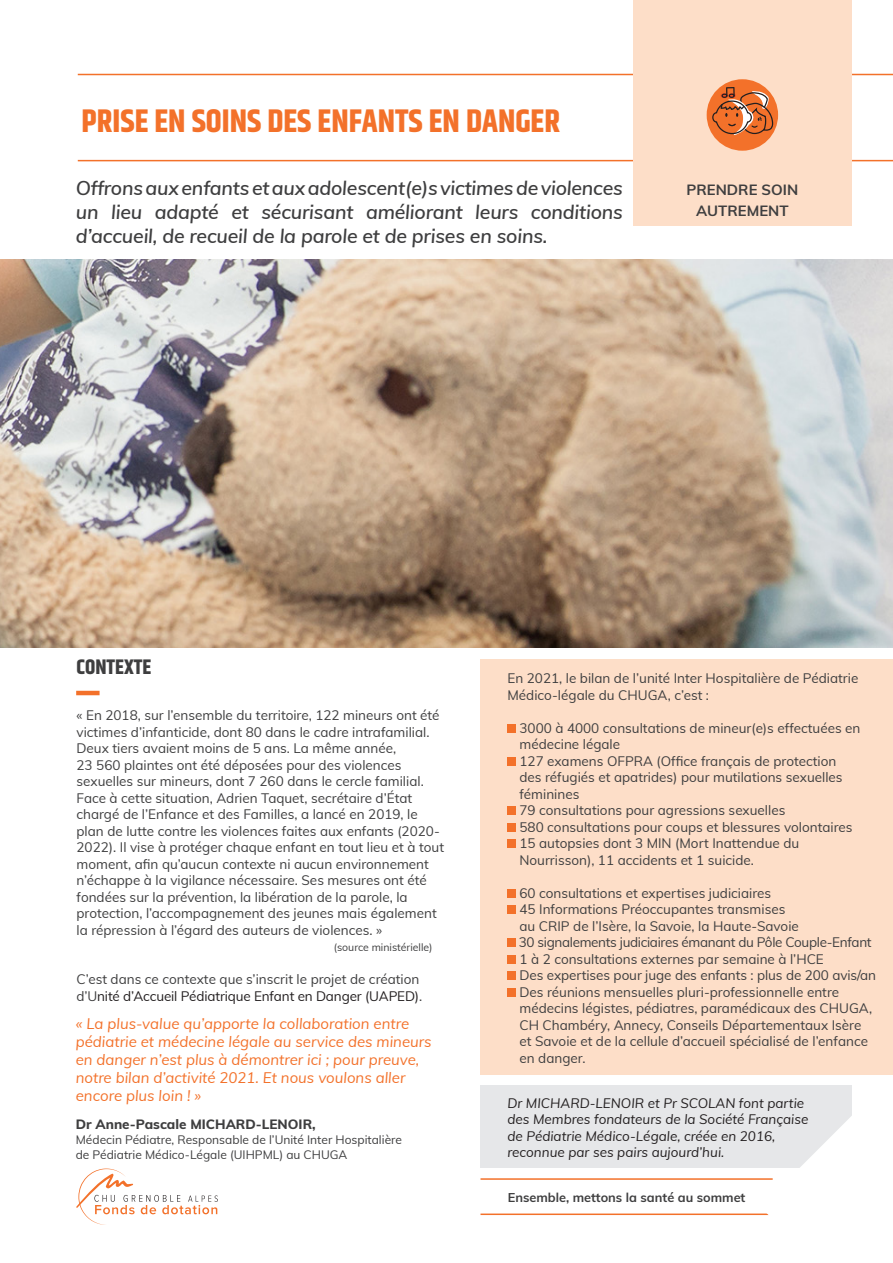
<style>
.page{position:relative;width:893px;height:1263px;background:#fff}
.page>*{position:absolute;margin:0;border:0;box-sizing:border-box;transform-origin:0 0}
.t1{font:700 32.55px "Khand";color:#f3712a}
.Gros_titre{font:700 21px "Khand";color:#3e3e3f}
.t2{font:italic 600 19.5px/24px "Muli";letter-spacing:-.01em;color:#3e3e3f;text-align:justify}
.Verbatine_grises{font:italic 15px/18px "Muli";color:#f3712a}
.t3{font:700 14.85px/20.2px "Muli";color:#3e3e3f;text-align:center}
.Txte_courant_non_jus{font:13.5px/16.5px "Muli";color:#3e3e3f}
.Verbatine_grises-2{font:italic 13.5px/16.5px "Muli";color:#231f20}
.Txte_courant_non_jus-2{font:13.5px "Muli";letter-spacing:-.025em;color:#3e3e3f}
.Verbatine_grises-3{font:800 13.5px "Muli";color:#3e3e3f}
.Appel_aux_dons{font:700 12.75px "Muli";color:#3e3e3f}
.Verbatine_grises-4{font:12px/15px "Muli";color:#3e3e3f}
.Txte_courant_non_jus-3{font:10.5px "Muli";color:#3e3e3f}
.s1{color:#231f20}
</style>
<div class="page">
<hr style="left:78px;top:74px;width:815px;height:1px;background:#f3712a">
<hr style="left:78px;top:160px;width:815px;height:1px;background:#f3712a">
<div style="left:633px;top:0;width:218px;height:226px;background:#fddec8"></div>
<div style="left:707px;top:79px;width:71px;height:72px;background:#f3712a;border-radius:50%"></div>
<svg style="left:712px;top:87px;width:61px;height:50px"></svg>
<img style="left:0;top:259px;width:893px;height:388px">
<hr style="left:76px;top:691px;width:24px;height:4px;background:#f3712a">
<div style="left:480px;top:659px;width:413px;height:416px;background:#fddec8"></div>
<div style="left:507px;top:724px;width:9px;height:9px;background:#f3712a"></div>
<div style="left:507px;top:757px;width:9px;height:9px;background:#f3712a"></div>
<div style="left:507px;top:807px;width:9px;height:8px;background:#f3712a"></div>
<div style="left:507px;top:823px;width:9px;height:9px;background:#f3712a"></div>
<div style="left:507px;top:840px;width:9px;height:8px;background:#f3712a"></div>
<div style="left:507px;top:889px;width:9px;height:9px;background:#f3712a"></div>
<div style="left:507px;top:906px;width:9px;height:8px;background:#f3712a"></div>
<div style="left:507px;top:939px;width:9px;height:8px;background:#f3712a"></div>
<div style="left:507px;top:955px;width:9px;height:9px;background:#f3712a"></div>
<div style="left:507px;top:972px;width:9px;height:8px;background:#f3712a"></div>
<div style="left:507px;top:988px;width:9px;height:9px;background:#f3712a"></div>
<svg style="left:76px;top:1168px;width:142px;height:57px"></svg>
<hr style="left:480px;top:1213px;width:293px;height:2px;background:#f3712a">
<hr style="left:480px;top:1178px;width:293px;height:2px;background:#f3712a">
<div style="left:480px;top:1085px;width:371px;height:83px;background:#e6e7e9"></div>
<svg style="left:760px;top:1108px;width:92px;height:108px"></svg>
<h1 class="t1" style="left:82px;top:98px;width:480px">PRISE EN SOINS DES ENFANTS EN DANGER</h1>
<h3 class="t2" style="left:76px;top:175px;width:549px">Offrons aux enfants et aux adolescent(e)s victimes de violences un lieu adapté et sécurisant améliorant leurs conditions d’accueil, de recueil de la parole et de prises en soins.</h3>
<p class="t3" style="left:686px;top:179px;width:113px">PRENDRE SOIN<br>AUTREMENT</p>
<p class="Gros_titre" style="left:77px;top:652px;width:76px">CONTEXTE</p>
<p class="Txte_courant_non_jus" style="left:77px;top:706px;width:369px">« En 2018, sur l’ensemble du territoire, 122 mineurs ont été victimes d’infanticide, dont 80 dans le cadre intrafamilial.<br>Deux tiers avaient moins de 5 ans. La même année,<br>23 560 plaintes ont été déposées pour des violences sexuelles sur mineurs, dont 7 260 dans le cercle familial.<br>Face à cette situation, Adrien Taquet, secrétaire d’État chargé de l’Enfance et des Familles, a lancé en 2019, le plan de lutte contre les violences faites aux enfants (2020- 2022). Il vise à protéger chaque enfant en tout lieu et à tout moment, afin qu’aucun contexte ni aucun environnement n’échappe à la vigilance nécessaire. Ses mesures ont été fondées sur la prévention, la libération de la parole, la protection, l’accompagnement des jeunes mais également la répression à l’égard des auteurs de violences. »</p>
<p class="Txte_courant_non_jus-3" style="left:334px;top:940px;width:100px">(source ministérielle)</p>
<p class="Txte_courant_non_jus" style="left:77px;top:970px;width:347px">C’est dans ce contexte que s’inscrit le projet de création d’U<span class="s1">nité d’Accueil Pédiatrique Enfant en Danger (UAPED)</span>.</p>
<p class="Verbatine_grises" style="left:76px;top:1014px;width:357px">« La plus-value qu’apporte la collaboration entre pédiatrie et médecine légale au service des mineurs en danger n’est plus à démontrer ici ; pour preuve, notre bilan d’activité 2021. Et nous voulons aller encore plus loin ! »</p>
<p class="Verbatine_grises-3" style="left:76px;top:1114px;width:241px">Dr Anne-Pascale MICHARD-LENOIR,</p>
<p class="Verbatine_grises-4" style="left:76px;top:1131px;width:328px">Médecin Pédiatre, Responsable de l’Unité Inter Hospitalière de Pédiatrie Médico-Légale (UIHPML) au CHUGA</p>
<p class="Txte_courant_non_jus" style="left:507px;top:669px;width:352px">En 2021, le bilan de l’unité Inter Hospitalière de Pédiatrie<br>Médico-légale du CHUGA, c’est :</p>
<p class="Txte_courant_non_jus" style="left:519px;top:719px;width:343px">3000 à 4000 consultations de mineur(e)s effectuées en médecine légale</p>
<p class="Txte_courant_non_jus" style="left:519px;top:752px;width:325px">127 examens OFPRA (Office français de protection des réfugiés et apatrides) pour mutilations sexuelles féminines</p>
<p class="Txte_courant_non_jus" style="left:519px;top:801px;width:267px">79 consultations pour agressions sexuelles</p>
<p class="Txte_courant_non_jus" style="left:519px;top:818px;width:335px">580 consultations pour coups et blessures volontaires</p>
<p class="Txte_courant_non_jus" style="left:519px;top:834px;width:281px">15 autopsies dont 3 MIN (Mort Inattendue du<br>Nourrisson), 11 accidents et 1 suicide.</p>
<p class="Txte_courant_non_jus" style="left:519px;top:884px;width:253px">60 consultations et expertises judiciaires</p>
<p class="Txte_courant_non_jus" style="left:519px;top:900px;width:281px">45 Informations Préoccupantes transmises au CRIP de l’Isère, la Savoie, la Haute-Savoie</p>
<p class="Txte_courant_non_jus-2" style="left:519px;top:932px;width:354px">30 signalements judiciaires émanant du Pôle Couple-Enfant</p>
<p class="Txte_courant_non_jus" style="left:519px;top:950px;width:306px">1 à 2 consultations externes par semaine à l’HCE</p>
<p class="Txte_courant_non_jus" style="left:519px;top:966px;width:358px">Des expertises pour juge des enfants : plus de 200 avis/an</p>
<p class="Txte_courant_non_jus" style="left:519px;top:983px;width:354px">Des réunions mensuelles pluri-professionnelle entre médecins légistes, pédiatres, paramédicaux des CHUGA, CH Chambéry, Annecy, Conseils Départementaux Isère et Savoie et de la cellule d’accueil spécialisé de l’enfance en danger.</p>
<p class="Verbatine_grises-2" style="left:507px;top:1094px;width:302px">Dr MICHARD-LENOIR et Pr SCOLAN font partie des Membres fondateurs de la Société Française de Pédiatrie Médico-Légale, créée en 2016, reconnue par ses pairs aujourd’hui.</p>
<p class="Appel_aux_dons" style="left:508px;top:1188px;width:239px">Ensemble, mettons la santé au sommet</p>
</div>
